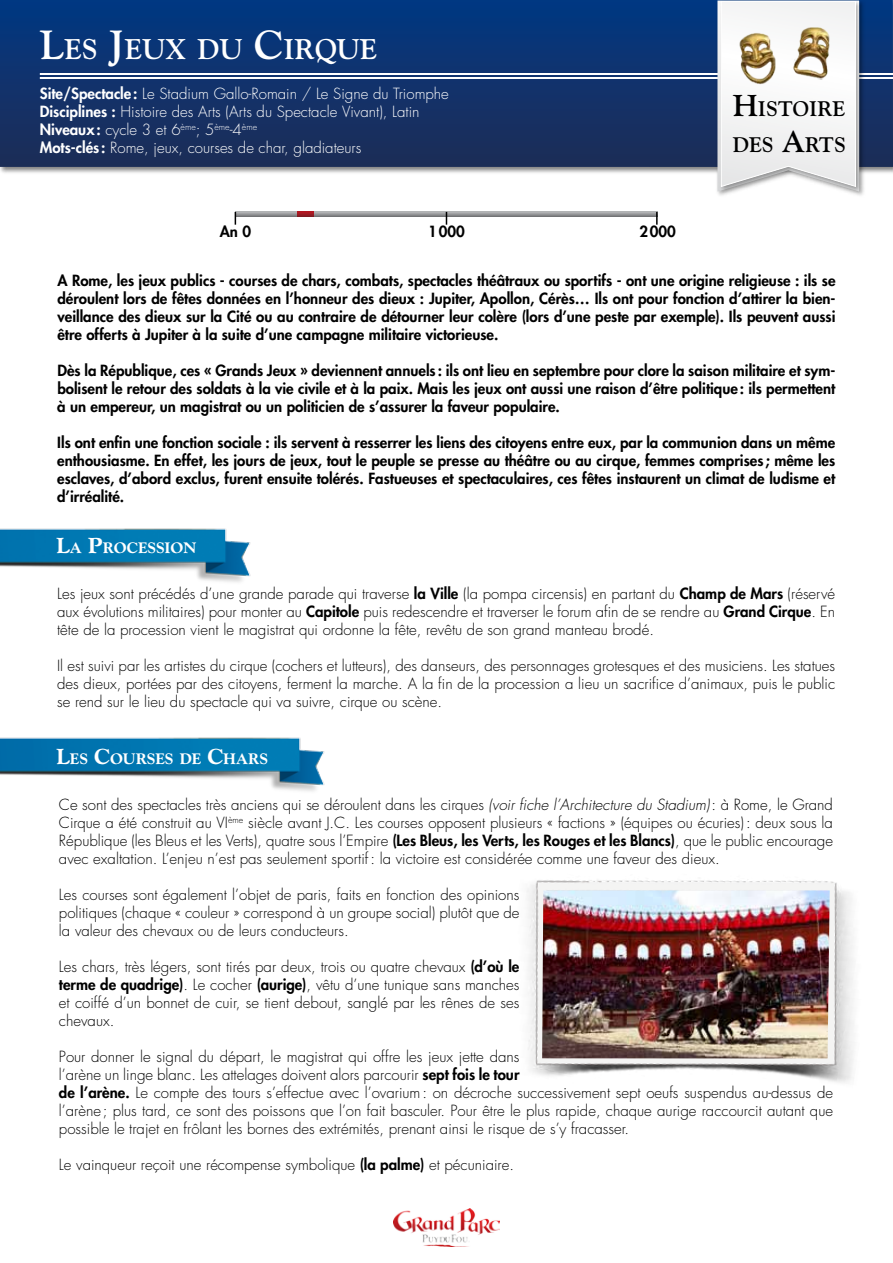
<style>
.page{position:relative;width:893px;height:1263px;background:#fff}
.page>*{position:absolute;margin:0;border:0;box-sizing:border-box;transform-origin:0 0}
.t1{font:700 28.35px "Goudy";color:#fff}
.t2{font:700 21px/36px "Goudy";color:#000}
.t3{font:800 15.45px "Goudy";color:#fff}
.t4{font:300 15px/18px "Futura Std";color:#000;text-align:justify}
.t5{font:800 15px/18px "Futura Std";color:#000;text-align:justify}
.t6{font:300 15px/18px "Futura Std";color:#fff}
.s1{font-size:40.5px}
.s2{font-weight:800}
.s3{font-size:30px}
.s4{font-size:22.05px}
.s5{font-style:italic}
</style>
<div class="page">
<img style="left:0;top:528px;width:251px;height:54px">
<img style="left:0;top:737px;width:325px;height:54px">
<img style="left:393px;top:1209px;width:107px;height:38px">
<div style="left:0;top:0;width:893px;height:174px;background:#000;opacity:.5"></div>
<div style="left:0;top:0;width:893px;height:167px;background:linear-gradient(to bottom,#013882,#1e2d56)"></div>
<hr style="left:40px;top:73px;width:853px;height:2px;background:#fff">
<hr style="left:40px;top:77px;width:853px;height:2px;background:#fff">
<img style="left:527px;top:880px;width:327px;height:203px">
<img style="left:542px;top:890px;width:288px;height:168px">
<img style="left:649px;top:0;width:244px;height:212px">
<svg style="left:717px;top:1px;width:142px;height:191px"></svg>
<img style="left:732px;top:14px;width:115px;height:80px">
<svg style="left:236px;top:212px;width:420px;height:5px;background:#919193"></svg>
<svg style="left:235px;top:212px;width:1px;height:13px"></svg>
<svg style="left:446px;top:212px;width:1px;height:13px"></svg>
<svg style="left:656px;top:212px;width:2px;height:13px"></svg>
<svg style="left:298px;top:212px;width:16px;height:5px"></svg>
<h1 class="t1" style="left:40px;top:32px;width:339px"><span class="s1">L</span>ES <span class="s1">J</span>EUX DU <span class="s1">C</span>IRQUE</h1>
<p class="t6" style="left:40px;top:84px;width:411px"><span class="s2">Site/Spectacle :</span> Le Stadium Gallo-Romain / Le Signe du Triomphe <span class="s2">Disciplines :</span> Histoire des Arts (Arts du Spectacle Vivant), Latin <span class="s2">Niveaux :</span> cycle 3 et 6<sup>ème</sup>; 5<sup>ème</sup>-4<sup>ème<br></sup><span class="s2">Mots-clés :</span> Rome, jeux, courses de char, gladiateurs</p>
<p class="t5" style="left:220px;top:222px;width:33px">An 0</p>
<p class="t5" style="left:428px;top:222px;width:38px">1 000</p>
<p class="t5" style="left:639px;top:222px;width:38px">2 000</p>
<h2 class="t2" style="left:733px;top:90px;width:114px"><span class="s3">H</span>ISTOIRE<br>DES <span class="s3">A</span>RTS</h2>
<p class="t5" style="left:57px;top:271px;width:780px">A Rome, les jeux publics - courses de chars, combats, spectacles théâtraux ou sportifs - ont une origine religieuse : ils se déroulent lors de fêtes données en l’honneur des dieux : Jupiter, Apollon, Cérès… Ils ont pour fonction d’attirer la bien&shy;veillance des dieux sur la Cité ou au contraire de détourner leur colère (lors d’une peste par exemple). Ils peuvent aussi être offerts à Jupiter à la suite d’une campagne militaire victorieuse.</p>
<p class="t5" style="left:57px;top:361px;width:780px">Dès la République, ces « Grands Jeux » deviennent annuels : ils ont lieu en septembre pour clore la saison militaire et sym&shy;bolisent le retour des soldats à la vie civile et à la paix. Mais les jeux ont aussi une raison d’être politique : ils permettent à un empereur, un magistrat ou un politicien de s’assurer la faveur populaire.</p>
<p class="t5" style="left:57px;top:433px;width:780px">Ils ont enfin une fonction sociale : ils servent à resserrer les liens des citoyens entre eux, par la communion dans un même enthousiasme. En effet, les jours de jeux, tout le peuple se presse au théâtre ou au cirque, femmes comprises ; même les esclaves, d’abord exclus, furent ensuite tolérés. Fastueuses et spectaculaires, ces fêtes instaurent un climat de ludisme et d’irréalité.</p>
<p class="t3" style="left:56px;top:539px;width:142px"><span class="s4">L</span>A <span class="s4">P</span>ROCESSION</p>
<p class="t4" style="left:57px;top:585px;width:780px">Les jeux sont précédés d’une grande parade qui traverse <span class="s2">la Ville</span> (la pompa circensis) en partant du <span class="s2">Champ de Mars</span> (réservé aux évolutions militaires) pour monter au <span class="s2">Capitole</span> puis redescendre et traverser le forum afin de se rendre au <span class="s2">Grand Cirque</span>. En tête de la procession vient le magistrat qui ordonne la fête, revêtu de son grand manteau brodé.</p>
<p class="t4" style="left:57px;top:657px;width:779px">Il est suivi par les artistes du cirque (cochers et lutteurs), des danseurs, des personnages grotesques et des musiciens. Les statues des dieux, portées par des citoyens, ferment la marche. A la fin de la procession a lieu un sacrifice d’animaux, puis le public se rend sur le lieu du spectacle qui va suivre, cirque ou scène.</p>
<p class="t3" style="left:56px;top:749px;width:213px"><span class="s4">L</span>ES <span class="s4">C</span>OURSES DE <span class="s4">C</span>HARS</p>
<p class="t4" style="left:59px;top:796px;width:776px">Ce sont des spectacles très anciens qui se déroulent dans les cirques <span class="s5">(voir fiche l’Architecture du Stadium)</span>: à Rome, le Grand Cirque a été construit au VI<sup>ème</sup> siècle avant J.C. Les courses opposent plusieurs « factions » (équipes ou écuries): deux sous la République (les Bleus et les Verts), quatre sous l’Empire <span class="s2">(Les Bleus, les Verts, les Rouges et les Blancs)</span>, que le public encourage avec exaltation. L’enjeu n’est pas seulement sportif: la victoire est considérée comme une faveur des dieux.</p>
<p class="t4" style="left:59px;top:886px;width:462px">Les courses sont également l’objet de paris, faits en fonction des opinions politiques (chaque « couleur » correspond à un groupe social) plutôt que de la valeur des chevaux ou de leurs conducteurs.</p>
<p class="t4" style="left:59px;top:958px;width:462px">Les chars, très légers, sont tirés par deux, trois ou quatre chevaux <span class="s2">(d’où le terme de quadrige)</span>. Le cocher <span class="s2">(aurige)</span>, vêtu d’une tunique sans manches et coiffé d’un bonnet de cuir, se tient debout, sanglé par les rênes de ses chevaux.</p>
<p class="t4" style="left:59px;top:1048px;width:776px;text-align:left">Pour donner le signal du départ, le magistrat qui offre les jeux jette dans<br>l’arène un linge blanc. Les attelages doivent alors parcourir <span class="s2">sept fois le tour<br>de l’arène.</span> Le compte des tours s’effectue avec l’ovarium: on décroche successivement sept oeufs suspendus au-dessus de l’arène; plus tard, ce sont des poissons que l’on fait basculer. Pour être le plus rapide, chaque aurige raccourcit autant que possible le trajet en frôlant les bornes des extrémités, prenant ainsi le risque de s’y fracasser.</p>
<p class="t4" style="left:59px;top:1156px;width:457px">Le vainqueur reçoit une récompense symbolique <span class="s2">(la palme)</span> et pécuniaire.</p>
</div>
